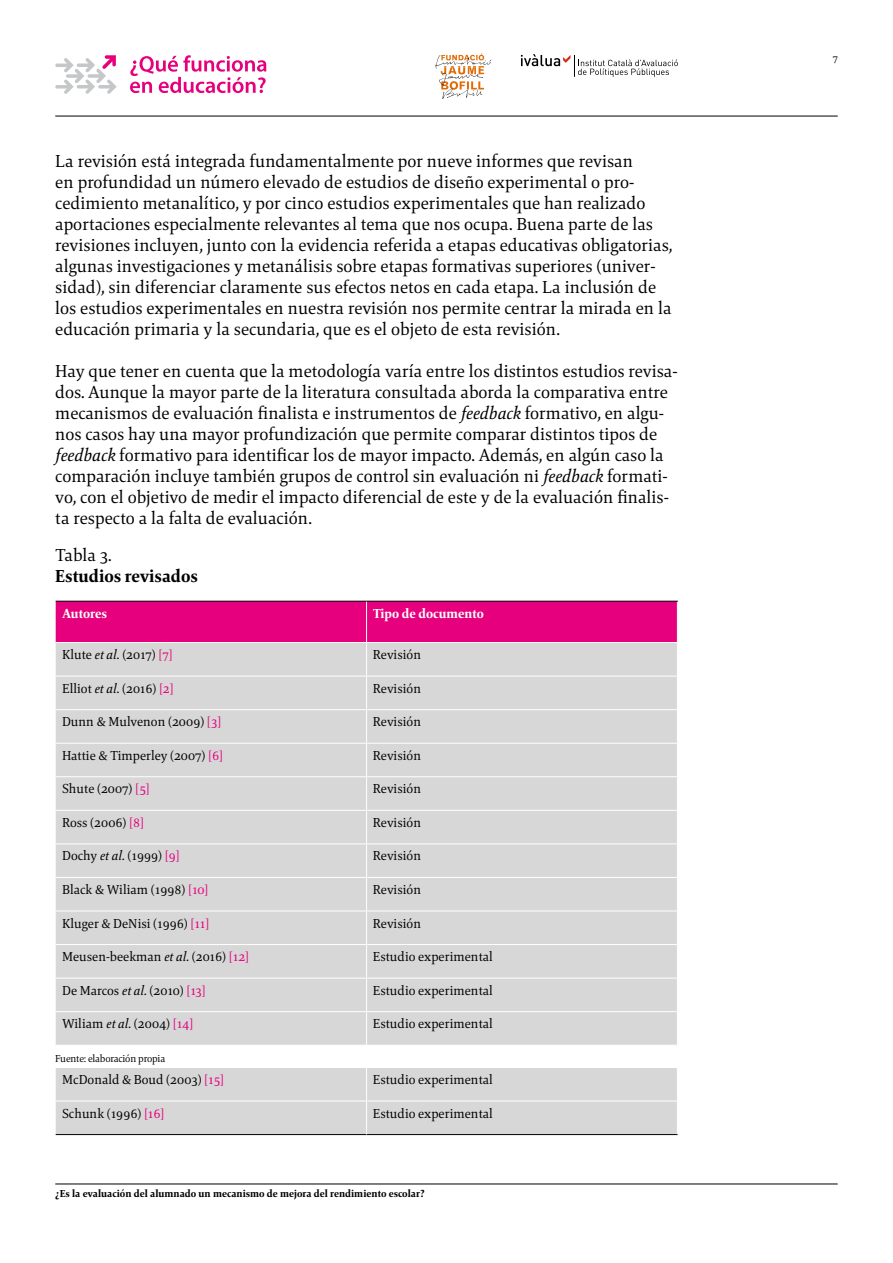
<style>
.page{position:relative;width:893px;height:1263px;background:#fff}
.page>*{position:absolute;margin:0;border:0;box-sizing:border-box;transform-origin:0 0}
.t1{font:18px/21px "Mangan Nova";color:#000}
.t2{font:800 18px "Mangan Nova";color:#000}
.t3{font:13.5px "Mangan Nova";color:#000}
.t4{font:800 13.5px "Mangan Nova";color:#fff}
.t5{font:800 10.5px "Mangan Nova";color:#000}
.t6{font:10.5px "Mangan Nova";letter-spacing:-.02em;color:#000}
.s1{font-style:italic}
.s2{color:#e6007d}
</style>
<div class="page">
<hr style="left:55px;top:1184px;width:783px;height:1px;background:#000">
<hr style="left:55px;top:116px;width:783px;height:1px;background:#000">
<svg style="left:435px;top:53px;width:56px;height:46px"></svg>
<svg style="left:521px;top:54px;width:157px;height:23px"></svg>
<svg style="left:55px;top:55px;width:62px;height:39px"></svg>
<svg style="left:130px;top:55px;width:136px;height:38px"></svg>
<div style="left:56px;top:602px;width:621px;height:40px;background:#e6007d"></div>
<div style="left:56px;top:643px;width:621px;height:402px;background:#d6d7d6"></div>
<hr style="left:366px;top:601px;width:1px;height:41px;background:#fff">
<hr style="left:366px;top:643px;width:1px;height:33px;background:#fff">
<hr style="left:366px;top:676px;width:1px;height:33px;background:#fff">
<hr style="left:366px;top:710px;width:1px;height:33px;background:#fff">
<hr style="left:366px;top:744px;width:1px;height:32px;background:#fff">
<hr style="left:366px;top:777px;width:1px;height:33px;background:#fff">
<hr style="left:366px;top:811px;width:1px;height:32px;background:#fff">
<hr style="left:366px;top:844px;width:1px;height:33px;background:#fff">
<hr style="left:366px;top:878px;width:1px;height:32px;background:#fff">
<hr style="left:366px;top:911px;width:1px;height:33px;background:#fff">
<hr style="left:366px;top:945px;width:1px;height:33px;background:#fff">
<hr style="left:366px;top:978px;width:1px;height:33px;background:#fff">
<hr style="left:366px;top:1012px;width:1px;height:33px;background:#fff">
<hr style="left:56px;top:601px;width:311px;height:1px;background:#000">
<hr style="left:367px;top:601px;width:311px;height:1px;background:#000">
<hr style="left:56px;top:676px;width:311px;height:1px;background:#fff">
<hr style="left:367px;top:676px;width:311px;height:1px;background:#fff">
<hr style="left:56px;top:709px;width:311px;height:1px;background:#fff">
<hr style="left:367px;top:709px;width:311px;height:1px;background:#fff">
<hr style="left:56px;top:743px;width:311px;height:1px;background:#fff">
<hr style="left:367px;top:743px;width:311px;height:1px;background:#fff">
<hr style="left:56px;top:776px;width:311px;height:1px;background:#fff">
<hr style="left:367px;top:776px;width:311px;height:1px;background:#fff">
<hr style="left:56px;top:810px;width:311px;height:1px;background:#fff">
<hr style="left:367px;top:810px;width:311px;height:1px;background:#fff">
<hr style="left:56px;top:843px;width:311px;height:1px;background:#fff">
<hr style="left:367px;top:843px;width:311px;height:1px;background:#fff">
<hr style="left:56px;top:877px;width:311px;height:1px;background:#fff">
<hr style="left:367px;top:877px;width:311px;height:1px;background:#fff">
<hr style="left:56px;top:910px;width:311px;height:1px;background:#fff">
<hr style="left:367px;top:910px;width:311px;height:1px;background:#fff">
<hr style="left:56px;top:944px;width:311px;height:1px;background:#fff">
<hr style="left:367px;top:944px;width:311px;height:1px;background:#fff">
<hr style="left:56px;top:978px;width:311px;height:1px;background:#fff">
<hr style="left:367px;top:978px;width:311px;height:1px;background:#fff">
<hr style="left:56px;top:1011px;width:311px;height:1px;background:#fff">
<hr style="left:367px;top:1011px;width:311px;height:1px;background:#fff">
<div style="left:56px;top:1068px;width:621px;height:66px;background:#d6d7d6"></div>
<hr style="left:56px;top:1134px;width:311px;height:1px;background:#000">
<hr style="left:367px;top:1134px;width:311px;height:1px;background:#000">
<hr style="left:366px;top:1068px;width:1px;height:32px;background:#fff">
<hr style="left:366px;top:1101px;width:1px;height:33px;background:#fff">
<hr style="left:56px;top:1100px;width:311px;height:1px;background:#fff">
<hr style="left:367px;top:1100px;width:311px;height:1px;background:#fff">
<p class="t1" style="left:55px;top:150px;width:618px">La revisión está integrada fundamentalmente por nueve informes que revisan<br>en profundidad un número elevado de estudios de diseño experimental o pro&shy;cedimiento metanalítico, y por cinco estudios experimentales que han realizado aportaciones especialmente relevantes al tema que nos ocupa. Buena parte de las revisiones incluyen, junto con la evidencia referida a etapas educativas obligatorias, algunas investigaciones y metanálisis sobre etapas formativas superiores (univer&shy;sidad), sin diferenciar claramente sus efectos netos en cada etapa. La inclusión de los estudios experimentales en nuestra revisión nos permite centrar la mirada en la educación primaria y la secundaria, que es el objeto de esta revisión.</p>
<p class="t1" style="left:55px;top:360px;width:624px">Hay que tener en cuenta que la metodología varía entre los distintos estudios revisa&shy;dos. Aunque la mayor parte de la literatura consultada aborda la comparativa entre mecanismos de evaluación finalista e instrumentos de <span class="s1">feedback</span> formativo, en algu&shy;nos casos hay una mayor profundización que permite comparar distintos tipos de <span class="s1">feedback</span> formativo para identificar los de mayor impacto. Además, en algún caso la comparación incluye también grupos de control sin evaluación ni <span class="s1">feedback</span> formati&shy;vo, con el objetivo de medir el impacto diferencial de este y de la evaluación finalis&shy;ta respecto a la falta de evaluación.</p>
<p class="t1" style="left:55px;top:544px;width:58px">Tabla 3.</p>
<p class="t2" style="left:55px;top:564px;width:144px">Estudios revisados</p>
<p class="t4" style="left:62px;top:604px;width:47px">Autores</p>
<p class="t4" style="left:373px;top:604px;width:113px">Tipo de documento</p>
<p class="t3" style="left:62px;top:646px;width:112px">Klute <span class="s1">et al.</span> (2017) <span class="s2">[7]</span></p>
<p class="t3" style="left:373px;top:646px;width:50px">Revisión</p>
<p class="t3" style="left:62px;top:679px;width:113px">Elliot <span class="s1">et al.</span> (2016) <span class="s2">[2]</span></p>
<p class="t3" style="left:373px;top:679px;width:50px">Revisión</p>
<p class="t3" style="left:62px;top:713px;width:161px">Dunn &amp; Mulvenon (2009) <span class="s2">[3]</span></p>
<p class="t3" style="left:373px;top:713px;width:50px">Revisión</p>
<p class="t3" style="left:62px;top:746px;width:162px">Hattie &amp; Timperley (2007) <span class="s2">[6]</span></p>
<p class="t3" style="left:373px;top:746px;width:50px">Revisión</p>
<p class="t3" style="left:62px;top:780px;width:89px">Shute (2007) <span class="s2">[5]</span></p>
<p class="t3" style="left:373px;top:780px;width:50px">Revisión</p>
<p class="t3" style="left:62px;top:814px;width:83px">Ross (2006) <span class="s2">[8]</span></p>
<p class="t3" style="left:373px;top:814px;width:50px">Revisión</p>
<p class="t3" style="left:62px;top:847px;width:119px">Dochy <span class="s1">et al.</span> (1999) <span class="s2">[9]</span></p>
<p class="t3" style="left:373px;top:847px;width:50px">Revisión</p>
<p class="t3" style="left:62px;top:881px;width:148px">Black &amp; Wiliam (1998) <span class="s2">[10]</span></p>
<p class="t3" style="left:373px;top:881px;width:50px">Revisión</p>
<p class="t3" style="left:62px;top:914px;width:149px">Kluger &amp; DeNisi (1996) <span class="s2">[11]</span></p>
<p class="t3" style="left:373px;top:914px;width:50px">Revisión</p>
<p class="t3" style="left:62px;top:948px;width:189px">Meusen-beekman <span class="s1">et al.</span> (2016) <span class="s2">[12]</span></p>
<p class="t3" style="left:373px;top:948px;width:122px">Estudio experimental</p>
<p class="t3" style="left:62px;top:981px;width:145px">De Marcos <span class="s1">et al.</span> (2010) <span class="s2">[13]</span></p>
<p class="t3" style="left:373px;top:981px;width:122px">Estudio experimental</p>
<p class="t3" style="left:62px;top:1015px;width:133px">Wiliam <span class="s1">et al.</span> (2004) <span class="s2">[14]</span></p>
<p class="t3" style="left:373px;top:1015px;width:122px">Estudio experimental</p>
<p class="t6" style="left:55px;top:1052px;width:111px">Fuente: elaboración propia</p>
<p class="t3" style="left:62px;top:1071px;width:164px">McDonald &amp; Boud (2003) <span class="s2">[15]</span></p>
<p class="t3" style="left:373px;top:1071px;width:122px">Estudio experimental</p>
<p class="t3" style="left:62px;top:1104px;width:104px">Schunk (1996) <span class="s2">[16]</span></p>
<p class="t3" style="left:373px;top:1104px;width:122px">Estudio experimental</p>
<p class="t5" style="left:55px;top:1187px;width:371px">¿Es la evaluación del alumnado un mecanismo de mejora del rendimiento escolar?</p>
<p class="t6" style="left:833px;top:53px;width:7px">7</p>
</div>
